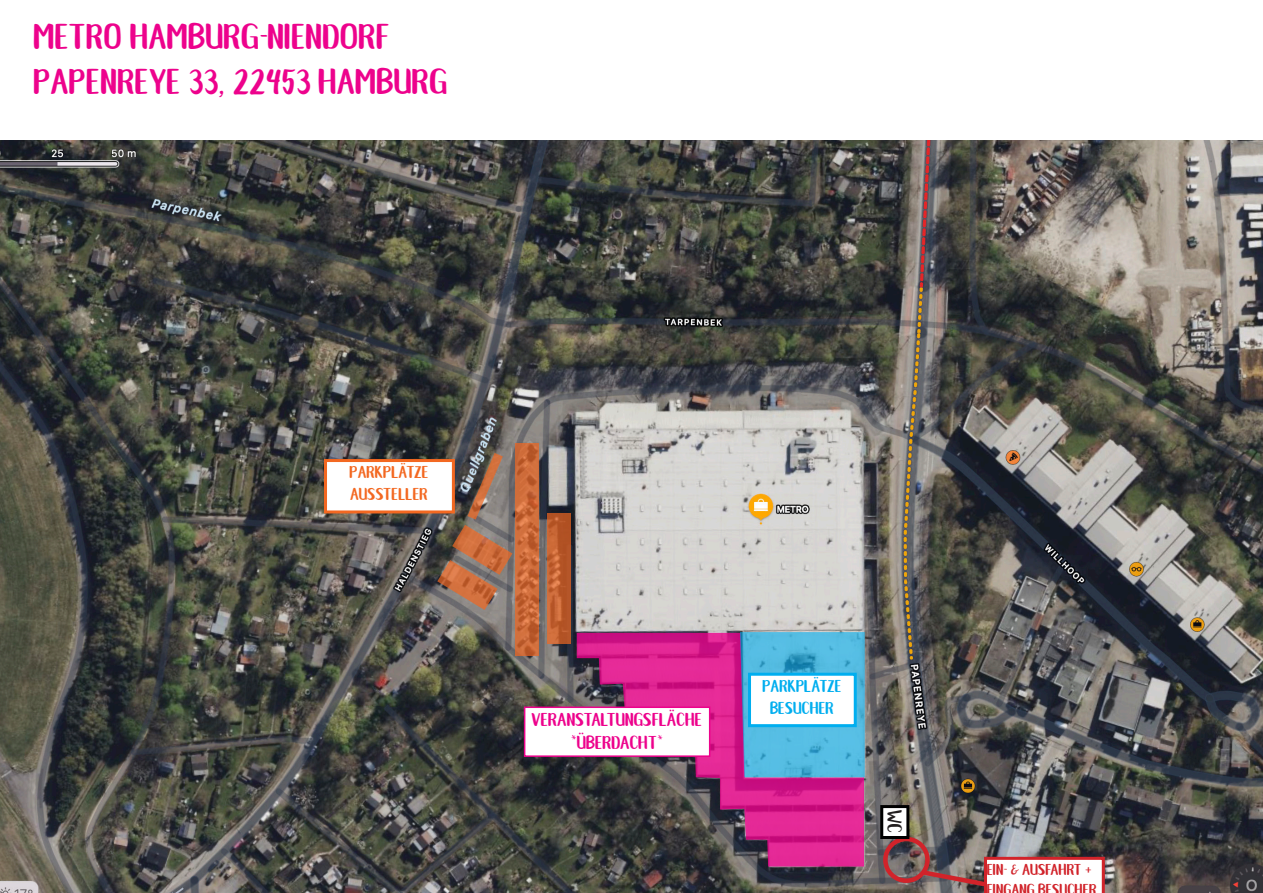
<style>
.page{position:relative;width:1263px;height:893px;background:#fff}
.page>*{position:absolute;margin:0;border:0;box-sizing:border-box;transform-origin:0 0}
.t1{font:37.5px "Northern Lights CAPS";color:#ed028c}
.t2{font:21px "Northern Lights CAPS";color:#231f20}
.t3{font:19.5px "Northern Lights CAPS";color:#ed028c}
.t4{font:18px "Northern Lights CAPS";color:#f36821}
.t5{font:18px "Northern Lights CAPS";color:#00aeef}
.t6{font:16.5px/19.8px "Northern Lights CAPS";color:#d1232a}
</style>
<div class="page">
<img style="left:0;top:140px;width:1263px;height:753px">
<div style="left:883px;top:837px;width:47px;height:46px;border:4px solid #d1232a;border-radius:50%"></div>
<svg style="left:919px;top:857px;width:186px;height:36px"></svg>
<div style="left:325px;top:460px;width:128px;height:52px;background:#fff"></div>
<div style="left:324px;top:459px;width:131px;height:54px;border:3px solid #f36821"></div>
<div style="left:882px;top:807px;width:26px;height:30px;background:#fff"></div>
<div style="left:880px;top:805px;width:29px;height:34px;border:3px solid #000"></div>
<svg style="left:576px;top:632px;width:289px;height:235px;background:#96306c"></svg>
<div style="left:525px;top:707px;width:185px;height:49px;background:#fff"></div>
<div style="left:524px;top:706px;width:186px;height:51px;border:2px solid #ed028c"></div>
<svg style="left:515px;top:443px;width:24px;height:213px;background:#ca6938"></svg>
<svg style="left:437px;top:453px;width:75px;height:157px;background:#957565"></svg>
<svg style="left:548px;top:513px;width:23px;height:131px;background:#bd5d2e"></svg>
<svg style="left:739px;top:631px;width:126px;height:147px;background:#58afd9"></svg>
<div style="left:749px;top:674px;width:106px;height:52px;background:#fff"></div>
<div style="left:748px;top:673px;width:109px;height:54px;border:3px solid #00aeef"></div>
<p class="t1" style="left:34px;top:15px;width:358px">METRO HAMBURG-NIENDORF</p>
<p class="t1" style="left:34px;top:60px;width:415px">PAPENREYE 33, 22453 HAMBURG</p>
<p class="t4" style="left:350px;top:462px;width:81px">PARKPLÄTZE</p>
<p class="t4" style="left:350px;top:484px;width:79px">AUSSTELLER</p>
<p class="t3" style="left:532px;top:708px;width:172px">VERANSTALTUNGSFLÄCHE</p>
<p class="t3" style="left:571px;top:731px;width:94px">*ÜBERDACHT*</p>
<p class="t5" style="left:763px;top:676px;width:81px">PARKPLÄTZE</p>
<p class="t5" style="left:770px;top:697px;width:66px">BESUCHER</p>
<p class="t2" style="left:906px;top:810px;width:25px;rotate:90deg">WC</p>
<p class="t6" style="left:987px;top:859px;width:112px">EIN- &amp; AUSFAHRT +<br>EINGANG BESUCHER</p>
</div>
